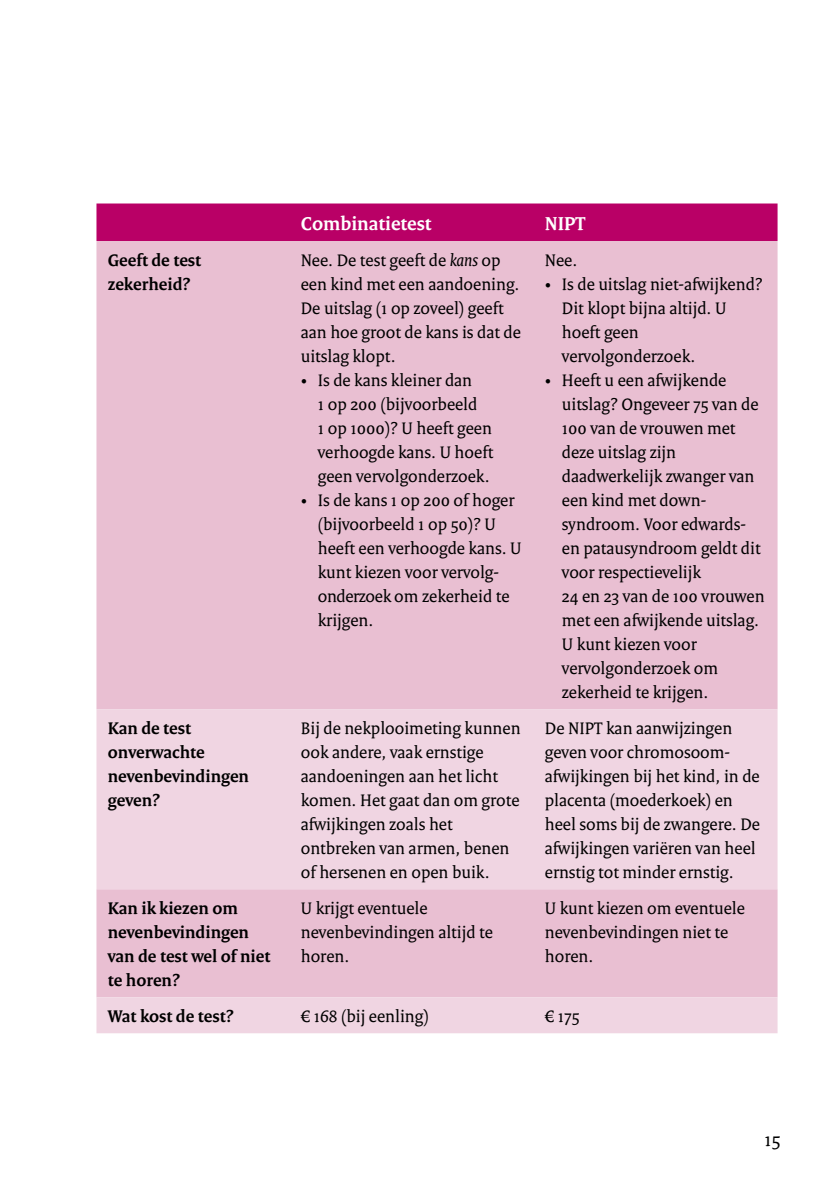
<style>
.page{position:relative;width:840px;height:1191px;background:#fff}
.page>*{position:absolute;margin:0;border:0;box-sizing:border-box;transform-origin:0 0}
._10_RIVM_Broodtekst{font:700 20px "Rijksoverheid Serif";color:#fff}
.t1{font:20px "Rijksoverheid Serif";color:#000}
._10_RIVM_Broodtekst-2{font:18px/24px "Rijksoverheid Serif";color:#000}
._10_RIVM_Broodtekst-3{font:700 18px/24px "Rijksoverheid Serif";color:#000}
.s1{font-style:italic}
</style>
<div class="page">
<div style="left:96px;top:203px;width:681px;height:38px;background:#b90066"></div>
<div style="left:96px;top:241px;width:681px;height:468px;background:#e9bfd2"></div>
<svg style="left:96px;top:709px;width:681px;height:324px;background:#edcddc"></svg>
<p class="_10_RIVM_Broodtekst" style="left:300px;top:211px;width:132px">Combinatietest</p>
<p class="_10_RIVM_Broodtekst" style="left:544px;top:211px;width:42px">NIPT</p>
<p class="_10_RIVM_Broodtekst-3" style="left:108px;top:248px;width:95px">Geeft de test zekerheid?</p>
<p class="_10_RIVM_Broodtekst-2" style="left:300px;top:248px;width:221px">Nee. De test geeft de <span class="s1">kans</span> op een kind met een aandoening.<br>De uitslag (1 op zoveel) geeft aan hoe groot de kans is dat de uitslag klopt.</p>
<p class="_10_RIVM_Broodtekst-2" style="left:317px;top:368px;width:177px;text-indent:-17px">• Is de kans kleiner dan<br>1 op 200 (bijvoorbeeld<br>1 op 1000)? U heeft geen verhoogde kans. U hoeft geen vervolgonderzoek.</p>
<p class="_10_RIVM_Broodtekst-2" style="left:317px;top:488px;width:205px;text-indent:-17px">• Is de kans 1 op 200 of hoger (bijvoorbeeld 1 op 50)? U heeft een verhoogde kans. U kunt kiezen voor vervolg&shy;onderzoek om zekerheid te krijgen.</p>
<p class="_10_RIVM_Broodtekst-2" style="left:544px;top:248px;width:34px">Nee.</p>
<p class="_10_RIVM_Broodtekst-2" style="left:561px;top:272px;width:202px;text-indent:-17px">• Is de uitslag niet-afwijkend?<br>Dit klopt bijna altijd. U hoeft geen vervolgonderzoek.</p>
<p class="_10_RIVM_Broodtekst-2" style="left:561px;top:368px;width:204px;text-indent:-17px">• Heeft u een afwijkende uitslag? Ongeveer 75 van de<br>100 van de vrouwen met deze uitslag zijn daadwerkelijk zwanger van een kind met down&shy;syndroom. Voor edwards&shy;en patausyndroom geldt dit voor respectievelijk<br>24 en 23 van de 100 vrouwen met een afwijkende uitslag.<br>U kunt kiezen voor vervolgonderzoek om zekerheid te krijgen.</p>
<p class="_10_RIVM_Broodtekst-3" style="left:108px;top:716px;width:143px">Kan de test onverwachte nevenbevindingen geven?</p>
<p class="_10_RIVM_Broodtekst-2" style="left:300px;top:716px;width:221px">Bij de nekplooimeting kunnen ook andere, vaak ernstige aandoeningen aan het licht komen. Het gaat dan om grote afwijkingen zoals het ontbreken van armen, benen of hersenen en open buik.</p>
<p class="_10_RIVM_Broodtekst-2" style="left:544px;top:716px;width:216px">De NIPT kan aanwijzingen geven voor chromosoom&shy;afwijkingen bij het kind, in de placenta (moederkoek) en heel soms bij de zwangere. De afwijkingen variëren van heel ernstig tot minder ernstig.</p>
<p class="_10_RIVM_Broodtekst-3" style="left:108px;top:896px;width:164px">Kan ik kiezen om nevenbevindingen van de test wel of niet te horen?</p>
<p class="_10_RIVM_Broodtekst-2" style="left:300px;top:896px;width:193px">U krijgt eventuele nevenbevindingen altijd te horen.</p>
<p class="_10_RIVM_Broodtekst-2" style="left:544px;top:896px;width:201px">U kunt kiezen om eventuele nevenbevindingen niet te horen.</p>
<p class="_10_RIVM_Broodtekst-3" style="left:108px;top:1004px;width:127px">Wat kost de test?</p>
<p class="_10_RIVM_Broodtekst-2" style="left:300px;top:1004px;width:129px">€ 168 (bij eenling)</p>
<p class="_10_RIVM_Broodtekst-2" style="left:544px;top:1004px;width:36px">€ 175</p>
<p class="t1" style="left:764px;top:1127px;width:17px">15</p>
</div>
